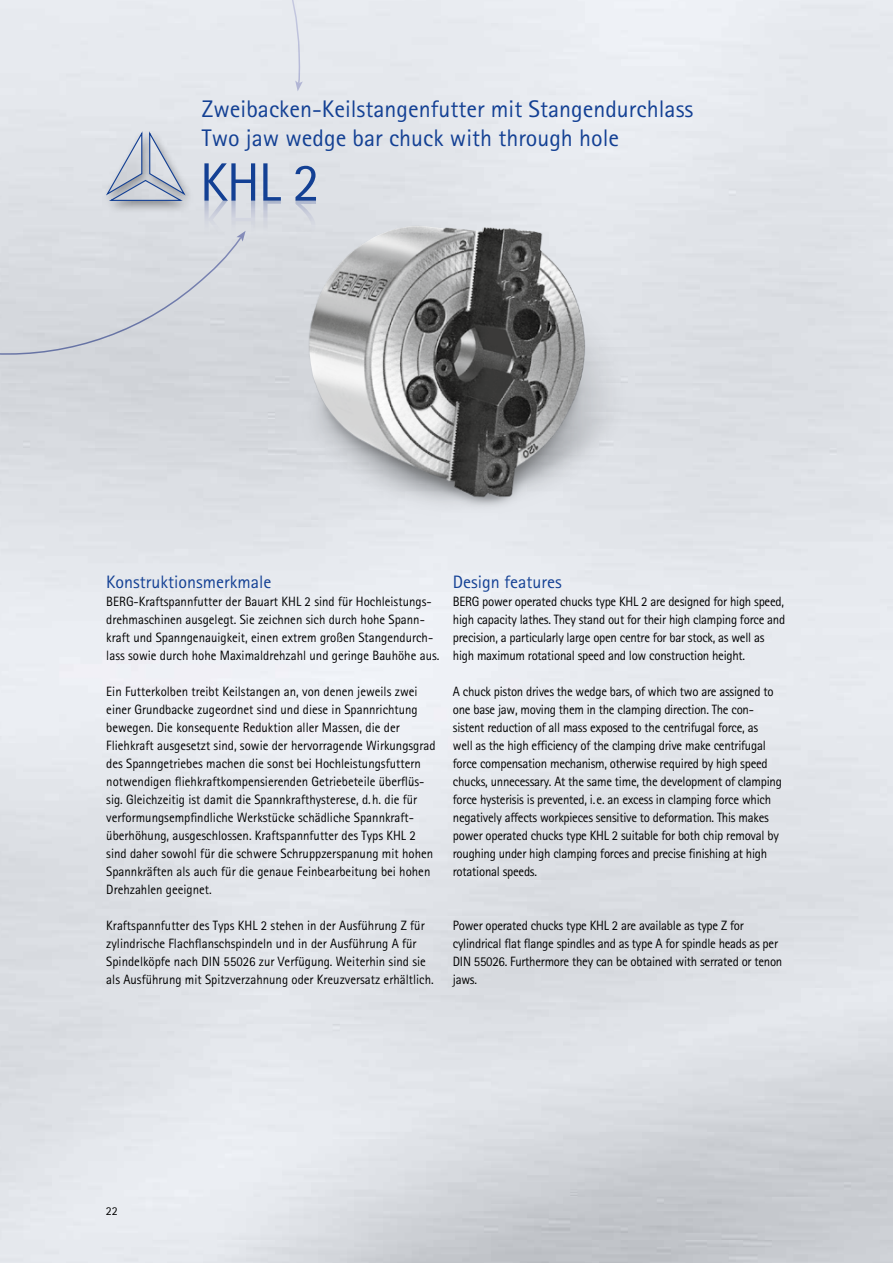
<style>
.page{position:relative;width:893px;height:1263px;background:#fff}
.page>*{position:absolute;margin:0;border:0;box-sizing:border-box;transform-origin:0 0}
.t1{font:54px "AT Rotis Sans Serif";color:#134094}
.t2{font:24px/28.8px "AT Rotis Sans Serif";color:#134094}
.t3{font:18px "AT Rotis Sans Serif";color:#134094}
.t4{font:13.5px/18px "AT Rotis Sans Serif";color:#000;scale:.95 1}
.t5{font:13.5px/18px "AT Rotis Sans Serif";letter-spacing:-.02em;color:#000;scale:.95 1}
.t6{font:12px "AT Rotis Sans Serif";color:#000}
</style>
<div class="page">
<img style="left:280px;top:204px;width:373px;height:351px">
<img style="left:309px;top:226px;width:275px;height:270px">
<svg style="left:0;top:0;width:300px;height:390px;background:#dbdee4"></svg>
<svg style="left:295px;top:80px;width:8px;height:11px"></svg>
<svg style="left:204px;top:200px;width:112px;height:42px;background:#d6d9e1"></svg>
<h2 class="t2" style="left:202px;top:94px;width:493px">Zweibacken-Keilstangenfutter mit Stangendurchlass<br>Two jaw wedge bar chuck with through hole</h2>
<h1 class="t1" style="left:200px;top:150px;width:121px">KHL 2</h1>
<h3 class="t3" style="left:106px;top:571px;width:167px">Konstruktionsmerkmale</h3>
<p class="t4" style="left:106px;top:592px;width:352px">BERG-Kraftspannfutter der Bauart KHL 2 sind für Hochleistungs&shy;drehmaschinen ausgelegt. Sie zeichnen sich durch hohe Spann&shy;kraft und Spanngenauigkeit, einen extrem großen Stangendurch&shy;lass sowie durch hohe Maximaldrehzahl und geringe Bauhöhe aus.</p>
<p class="t4" style="left:106px;top:682px;width:348px">Ein Futterkolben treibt Keilstangen an, von denen jeweils zwei einer Grundbacke zugeordnet sind und diese in Spannrichtung bewegen. Die konsequente Reduktion aller Massen, die der Fliehkraft ausgesetzt sind, sowie der hervorragende Wirkungsgrad des Spanngetriebes machen die sonst bei Hochleistungsfuttern notwendigen fliehkraftkompensierenden Getriebeteile überflüs&shy;sig. Gleichzeitig ist damit die Spannkrafthysterese, d. h. die für verformungsempfindliche Werkstücke schädliche Spannkraft&shy;überhöhung, ausgeschlossen. Kraftspannfutter des Typs KHL 2 sind daher sowohl für die schwere Schruppzerspanung mit hohen Spannkräften als auch für die genaue Feinbearbeitung bei hohen Drehzahlen geeignet.</p>
<p class="t4" style="left:106px;top:916px;width:346px">Kraftspannfutter des Typs KHL 2 stehen in der Ausführung Z für zylindrische Flachflanschspindeln und in der Ausführung A für Spindelköpfe nach DIN 55026 zur Verfügung. Weiterhin sind sie als Ausführung mit Spitzverzahnung oder Kreuzversatz erhältlich.</p>
<h3 class="t3" style="left:453px;top:571px;width:110px">Design features</h3>
<p class="t5" style="left:453px;top:592px;width:351px">BERG power operated chucks type KHL 2 are designed for high speed, high capacity lathes. They stand out for their high clamping force and precision, a particularly large open centre for bar stock, as well as high maximum rotational speed and low construction height.</p>
<p class="t5" style="left:453px;top:682px;width:348px">A chuck piston drives the wedge bars, of which two are assigned to one base jaw, moving them in the clamping direction. The con&shy;sistent reduction of all mass exposed to the centrifugal force, as<br>well as the high efficiency of the clamping drive make centrifugal force compensation mechanism, otherwise required by high speed chucks, unnecessary. At the same time, the development of clamping force hysterisis is prevented, i. e. an excess in clamping force which negatively affects workpieces sensitive to deformation. This makes power operated chucks type KHL 2 suitable for both chip removal by roughing under high clamping forces and precise finishing at high rotational speeds.</p>
<p class="t5" style="left:453px;top:916px;width:348px">Power operated chucks type KHL 2 are available as type Z for cylindrical flat flange spindles and as type A for spindle heads as per DIN 55026. Furthermore they can be obtained with serrated or tenon jaws.</p>
<p class="t6" style="left:106px;top:1203px;width:13px">22</p>
</div>
